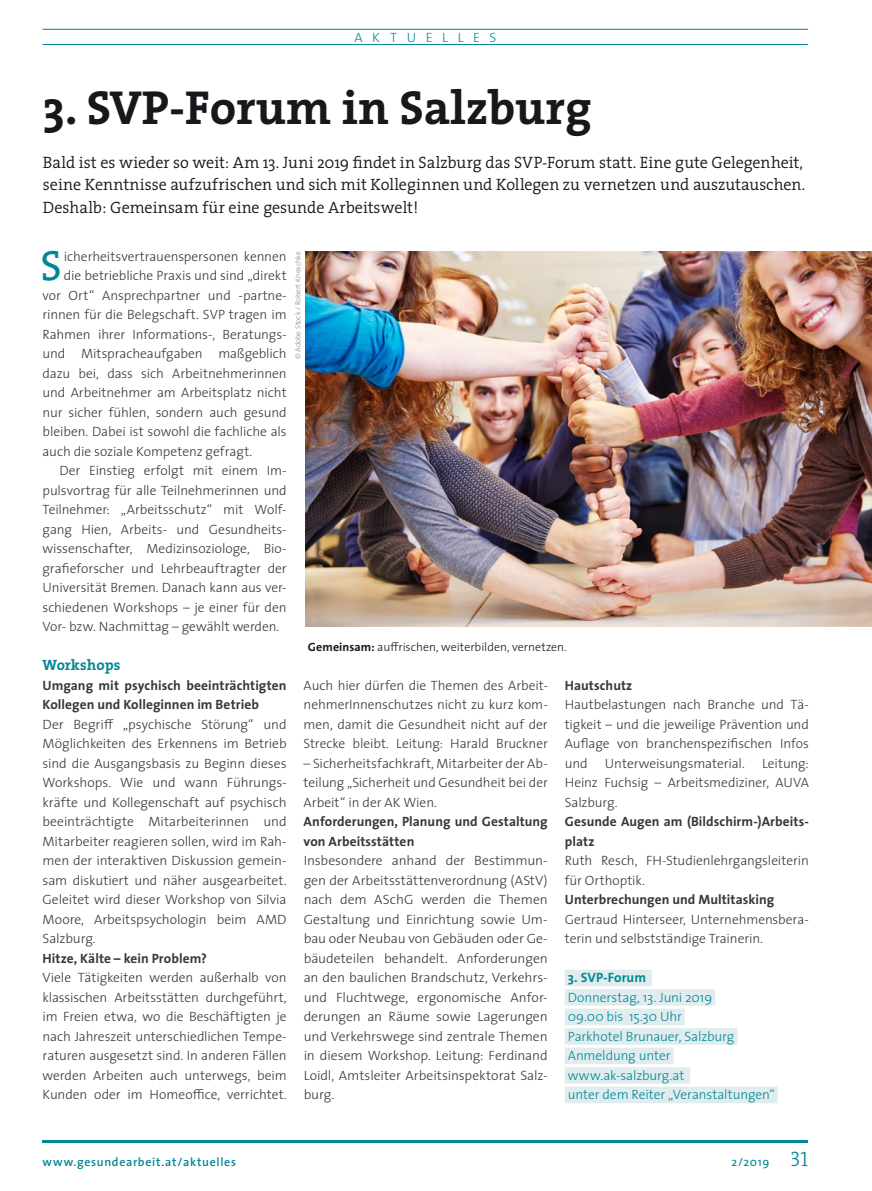
<style>
.page{position:relative;width:872px;height:1191px;background:#fff}
.page>*{position:absolute;margin:0;border:0;box-sizing:border-box;transform-origin:0 0}
.t1{font:700 48px "The Serif";color:#1a171c}
.t2{font:42.45px "The Serif";color:#008795}
.t3{font:300 16.5px/22.5px "The Serif";color:#1a171c}
.t4{font:700 15px "The Serif";color:#008795}
.t5{font:300 13.5px/19.5px "The Sans";letter-spacing:-.005em;color:#38373a;text-align:justify}
.t6{font:700 13.5px/19.5px "The Sans";letter-spacing:.005em;color:#38373a}
.t7{font:300 13.5px/19.5px "The Sans";letter-spacing:-.005em;color:#008795}
.t8{font:700 13.5px "The Sans";letter-spacing:.005em;color:#008795}
.t9{font:300 13.5px "The Sans";letter-spacing:.72em;color:#008795}
.t10{font:300 12px "The Sans";color:#1a171c}
.t11{font:600 12px "The Sans";letter-spacing:.06em;color:#008795}
.t12{font:12px "The Sans";color:#008795}
.t13{font:300 7.5px "The Sans";color:#888785}
.s1{font-weight:700}
.s2{font-family:"The Serif Light Caps";font-size:21px}
</style>
<div class="page">
<hr style="left:43px;top:1140px;width:765px;height:2px;background:#008795">
<hr style="left:43px;top:29px;width:765px;height:1px;background:#008795">
<hr style="left:43px;top:44px;width:765px;height:1px;background:#008795">
<div style="left:565px;top:969px;width:87px;height:17px;background:#e0ecee"></div>
<div style="left:565px;top:989px;width:150px;height:16px;background:#e0ecee"></div>
<div style="left:565px;top:1008px;width:120px;height:17px;background:#e0ecee"></div>
<div style="left:565px;top:1028px;width:172px;height:16px;background:#e0ecee"></div>
<div style="left:565px;top:1047px;width:108px;height:17px;background:#e0ecee"></div>
<div style="left:565px;top:1067px;width:125px;height:16px;background:#e0ecee"></div>
<div style="left:565px;top:1086px;width:212px;height:17px;background:#e0ecee"></div>
<img style="left:306px;top:251px;width:566px;height:375px">
<p class="t9" style="left:354px;top:26px;width:143px">AKTUELLES</p>
<h1 class="t1" style="left:43px;top:68px;width:550px">3. SVP-Forum in Salzburg</h1>
<p class="t3" style="left:43px;top:150px;width:764px">Bald ist es wieder so weit: Am 13. Juni 2019 findet in Salzburg das SVP-Forum statt. Eine gute Gelegenheit, seine Kenntnisse aufzufrischen und sich mit Kolleginnen und Kollegen zu vernetzen und auszutauschen.<br>Deshalb: Gemeinsam für eine gesunde Arbeitswelt!</p>
<p class="t13" style="left:292px;top:359px;width:109px;rotate:-90deg">© Adobe Stock / Robert Kneschke</p>
<h2 class="t2" style="left:40px;top:230px;width:23px">S</h2>
<p class="t5" style="left:64px;top:246px;width:224px">icherheitsvertrauenspersonen kennen</p>
<p class="t5" style="left:64px;top:265px;width:224px">die betriebliche Praxis und sind „direkt</p>
<p class="t5" style="left:43px;top:285px;width:246px">vor Ort“ Ansprechpartner und -partne-</p>
<p class="t5" style="left:43px;top:304px;width:246px">rinnen für die Belegschaft. SVP tragen im</p>
<p class="t5" style="left:43px;top:324px;width:246px">Rahmen ihrer Informations-, Beratungs-</p>
<p class="t5" style="left:43px;top:343px;width:246px">und Mitspracheaufgaben maßgeblich</p>
<p class="t5" style="left:43px;top:363px;width:246px">dazu bei, dass sich Arbeitnehmerinnen</p>
<p class="t5" style="left:43px;top:382px;width:246px">und Arbeitnehmer am Arbeitsplatz nicht</p>
<p class="t5" style="left:43px;top:402px;width:246px">nur sicher fühlen, sondern auch gesund</p>
<p class="t5" style="left:43px;top:421px;width:246px">bleiben. Dabei ist sowohl die fachliche als</p>
<p class="t5" style="left:43px;top:441px;width:211px">auch die soziale Kompetenz gefragt.</p>
<p class="t5" style="left:60px;top:460px;width:229px">Der Einstieg erfolgt mit einem Im-</p>
<p class="t5" style="left:43px;top:480px;width:246px">pulsvortrag für alle Teilnehmerinnen und</p>
<p class="t5" style="left:43px;top:499px;width:246px">Teilnehmer: „Arbeitsschutz“ mit Wolf-</p>
<p class="t5" style="left:43px;top:519px;width:246px">gang Hien, Arbeits- und Gesundheits-</p>
<p class="t5" style="left:43px;top:538px;width:246px">wissenschafter, Medizinsoziologe, Bio-</p>
<p class="t5" style="left:43px;top:558px;width:245px">grafieforscher und Lehrbeauftragter der</p>
<p class="t5" style="left:43px;top:577px;width:246px">Universität Bremen. Danach kann aus ver-</p>
<p class="t5" style="left:43px;top:597px;width:245px">schiedenen Workshops – je einer für den</p>
<p class="t5" style="left:43px;top:616px;width:238px">Vor- bzw. Nachmittag – gewählt werden.</p>
<p class="t4" style="left:43px;top:652px;width:79px">Workshops</p>
<p class="t6" style="left:43px;top:675px;width:246px">Umgang mit psychisch beeinträchtigten<br>Kollegen und Kolleginnen im Betrieb</p>
<p class="t5" style="left:43px;top:714px;width:246px">Der Begriff „psychische Störung“ und Möglichkeiten des Erkennens im Betrieb sind die Ausgangsbasis zu Beginn dieses Workshops. Wie und wann Führungs&shy;kräfte und Kollegenschaft auf psychisch beeinträchtigte Mitarbeiterinnen und Mitarbeiter reagieren sollen, wird im Rah&shy;men der interaktiven Diskussion gemein&shy;sam diskutiert und näher ausgearbeitet.<br>Geleitet wird dieser Workshop von Silvia Moore, Arbeitspsychologin beim AMD Salzburg.</p>
<p class="t6" style="left:43px;top:948px;width:166px">Hitze, Kälte – kein Problem?</p>
<p class="t5" style="left:43px;top:967px;width:246px">Viele Tätigkeiten werden außerhalb von klassischen Arbeitsstätten durchgeführt, im Freien etwa, wo die Beschäftigten je nach Jahreszeit unterschiedlichen Tempe&shy;raturen ausgesetzt sind. In anderen Fällen werden Arbeiten auch unterwegs, beim Kunden oder im Homeoffice, verrichtet.</p>
<p class="t10" style="left:308px;top:637px;width:260px"><span class="s1">Gemeinsam:</span> auffrischen, weiterbilden, vernetzen.</p>
<p class="t5" style="left:304px;top:675px;width:246px">Auch hier dürfen die Themen des Arbeit&shy;nehmerInnenschutzes nicht zu kurz kom&shy;men, damit die Gesundheit nicht auf der Strecke bleibt. Leitung: Harald Bruckner</p>
<p class="t5" style="left:304px;top:753px;width:246px">– Sicherheitsfachkraft, Mitarbeiter der Ab&shy;teilung „Sicherheit und Gesundheit bei der Arbeit“ in der AK Wien.</p>
<p class="t6" style="left:304px;top:811px;width:246px">Anforderungen, Planung und Gestaltung von Arbeitsstätten</p>
<p class="t5" style="left:304px;top:850px;width:246px">Insbesondere anhand der Bestimmun&shy;gen der Arbeitsstättenverordnung (AStV) nach dem ASchG werden die Themen Gestaltung und Einrichtung sowie Um&shy;bau oder Neubau von Gebäuden oder Ge&shy;bäudeteilen behandelt. Anforderungen an den baulichen Brandschutz, Verkehrs&shy;und Fluchtwege, ergonomische Anfor&shy;derungen an Räume sowie Lagerungen und Verkehrswege sind zentrale Themen in diesem Workshop. Leitung: Ferdinand Loidl, Amtsleiter Arbeitsinspektorat Salz&shy;burg.</p>
<p class="t6" style="left:565px;top:675px;width:69px">Hautschutz</p>
<p class="t5" style="left:565px;top:694px;width:246px">Hautbelastungen nach Branche und Tä&shy;tigkeit – und die jeweilige Prävention und Auflage von branchenspezifischen Infos und</p>
<p class="t5" style="left:605px;top:753px;width:141px">Unterweisungsmaterial.</p>
<p class="t5" style="left:565px;top:753px;width:246px;text-indent:197px">Leitung:<br>Heinz Fuchsig – Arbeitsmediziner, AUVA Salzburg.</p>
<p class="t6" style="left:565px;top:811px;width:246px">Gesunde Augen am (Bildschirm-)Arbeits&shy;platz</p>
<p class="t5" style="left:565px;top:850px;width:246px">Ruth Resch, FH-Studienlehrgangsleiterin für Orthoptik.</p>
<p class="t6" style="left:565px;top:889px;width:211px">Unterbrechungen und Multitasking</p>
<p class="t5" style="left:565px;top:909px;width:246px">Gertraud Hinterseer, Unternehmensbera&shy;terin und selbstständige Trainerin.</p>
<p class="t8" style="left:568px;top:966px;width:80px">3. SVP-Forum</p>
<p class="t7" style="left:568px;top:987px;width:208px">Donnerstag, 13. Juni 2019<br>09.00 bis 15.30 Uhr<br>Parkhotel Brunauer, Salzburg<br>Anmeldung unter www.ak-salzburg.at<br>unter dem Reiter „Veranstaltungen“</p>
<p class="t11" style="left:43px;top:1151px;width:195px">www.gesundearbeit.at/aktuelles</p>
<p class="t12" style="left:731px;top:1151px;width:78px">2/2019 <span class="s2">31</span></p>
</div>
